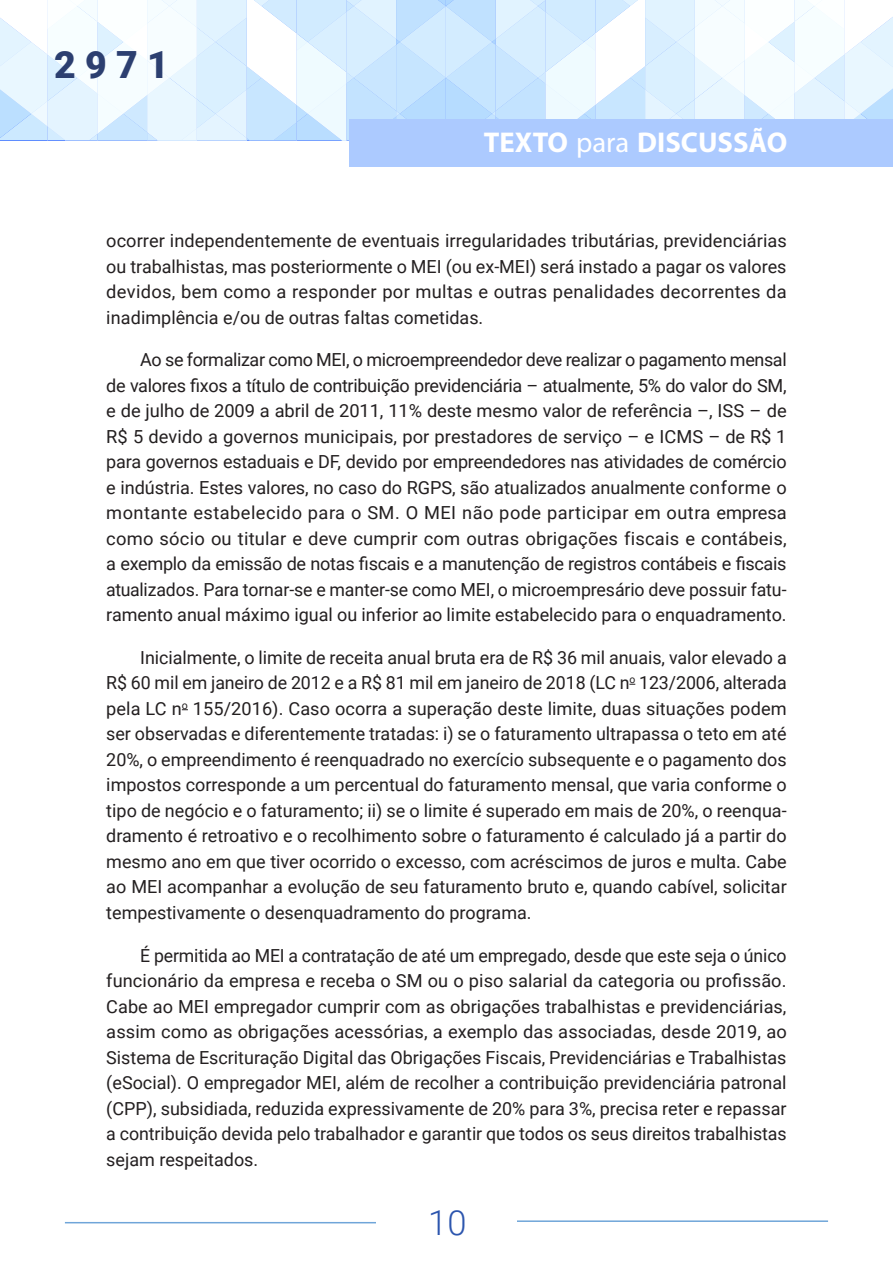
<style>
.page{position:relative;width:893px;height:1263px;background:#fff}
.page>*{position:absolute;margin:0;border:0;box-sizing:border-box;transform-origin:0 0}
.t1{font:900 37.5px "Roboto";color:#2c3f70}
.t2{font:300 34.5px "Roboto";color:#2c55ae}
.t3{font:700 28.65px "Myriad Pro";color:#fff}
.texto_corrido{font:18px/25.5px "Roboto";color:#231f20;text-align:justify}
.s1{font-weight:400}
</style>
<div class="page">
<svg style="left:0;top:0;width:893px;height:140px"></svg>
<div style="left:349px;top:119px;width:544px;height:48px;background:#accaff"></div>
<hr style="left:517px;top:1220px;width:311px;height:2px;background:#6fa5d9">
<hr style="left:65px;top:1222px;width:311px;height:1px;background:#6fa5d9">
<h1 class="t1" style="left:54px;top:38px;width:116px">2971</h1>
<h3 class="t3" style="left:484px;top:124px;width:305px">TEXTO <span class="s1">para</span> DISCUSSÃO</h3>
<p class="texto_corrido" style="left:106px;top:228px;width:682px">ocorrer independentemente de eventuais irregularidades tributárias, previdenciárias ou trabalhistas, mas posteriormente o MEI (ou ex-MEI) será instado a pagar os valores devidos, bem como a responder por multas e outras penalidades decorrentes da inadimplência e/ou de outras faltas cometidas.</p>
<p class="texto_corrido" style="left:106px;top:347px;width:682px;text-indent:34px">Ao se formalizar como MEI, o microempreendedor deve realizar o pagamento mensal de valores fixos a título de contribuição previdenciária – atualmente, 5% do valor do SM, e de julho de 2009 a abril de 2011, 11% deste mesmo valor de referência –, ISS – de R$ 5 devido a governos municipais, por prestadores de serviço – e ICMS – de R$ 1 para governos estaduais e DF, devido por empreendedores nas atividades de comércio e indústria. Estes valores, no caso do RGPS, são atualizados anualmente conforme o montante estabelecido para o SM. O MEI não pode participar em outra empresa como sócio ou titular e deve cumprir com outras obrigações fiscais e contábeis, a exemplo da emissão de notas fiscais e a manutenção de registros contábeis e fiscais atualizados. Para tornar-se e manter-se como MEI, o microempresário deve possuir fatu&shy;ramento anual máximo igual ou inferior ao limite estabelecido para o enquadramento.</p>
<p class="texto_corrido" style="left:106px;top:644px;width:682px;text-indent:34px">Inicialmente, o limite de receita anual bruta era de R$ 36 mil anuais, valor elevado a R$ 60 mil em janeiro de 2012 e a R$ 81 mil em janeiro de 2018 (LC n<sup>o</sup> 123/2006, alterada pela LC n<sup>o</sup> 155/2016). Caso ocorra a superação deste limite, duas situações podem ser observadas e diferentemente tratadas: i) se o faturamento ultrapassa o teto em até 20%, o empreendimento é reenquadrado no exercício subsequente e o pagamento dos impostos corresponde a um percentual do faturamento mensal, que varia conforme o tipo de negócio e o faturamento; ii) se o limite é superado em mais de 20%, o reenqua&shy;dramento é retroativo e o recolhimento sobre o faturamento é calculado já a partir do mesmo ano em que tiver ocorrido o excesso, com acréscimos de juros e multa. Cabe ao MEI acompanhar a evolução de seu faturamento bruto e, quando cabível, solicitar tempestivamente o desenquadramento do programa.</p>
<p class="texto_corrido" style="left:106px;top:942px;width:682px;text-indent:34px">É permitida ao MEI a contratação de até um empregado, desde que este seja o único funcionário da empresa e receba o SM ou o piso salarial da categoria ou profissão.<br>Cabe ao MEI empregador cumprir com as obrigações trabalhistas e previdenciárias, assim como as obrigações acessórias, a exemplo das associadas, desde 2019, ao Sistema de Escrituração Digital das Obrigações Fiscais, Previdenciárias e Trabalhistas (eSocial). O empregador MEI, além de recolher a contribuição previdenciária patronal (CPP), subsidiada, reduzida expressivamente de 20% para 3%, precisa reter e repassar a contribuição devida pelo trabalhador e garantir que todos os seus direitos trabalhistas sejam respeitados.</p>
<h2 class="t2" style="left:428px;top:1198px;width:40px">10</h2>
</div>
